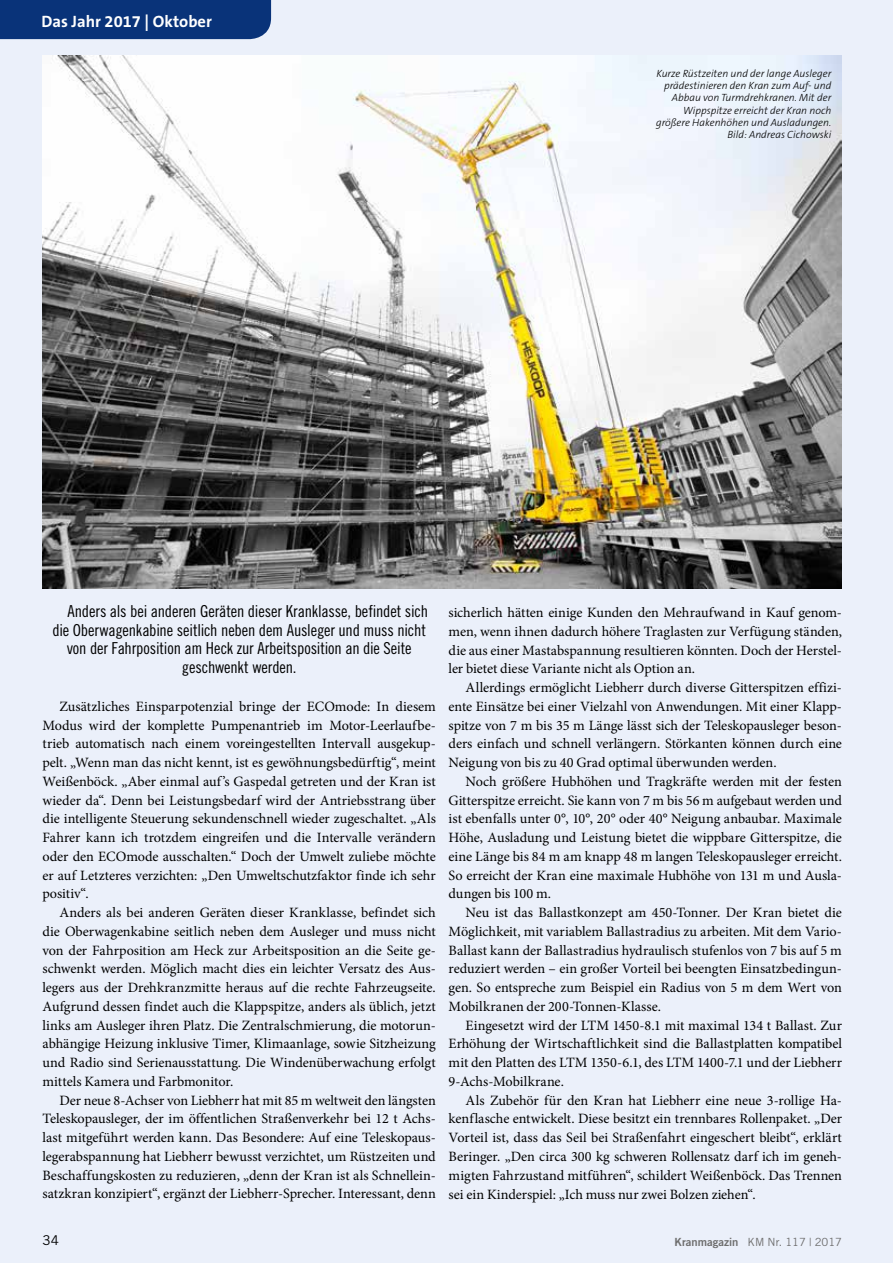
<style>
.page{position:relative;width:893px;height:1263px;background:#ebf0fa}
.page>*{position:absolute;margin:0;border:0;box-sizing:border-box;transform-origin:0 0}
.t1{font:16.5px "Trade Gothic Cond Eighteen";letter-spacing:-.01em;color:#000}
.t2{font:700 16.5px "The Sans B7";color:#fff}
.t3{font:14.25px/18.8px "Minion Pro";letter-spacing:-.005em;color:#000;text-align:justify}
.t4{font:13.5px "Trade Gothic";color:#000}
.t5{font:11.25px "Trade Gothic";color:#6e6e6e}
.t6{font:italic 300 10.5px/12.3px "The Sans B3";color:#000;text-align:right}
.s1{font-family:"Trade Gothic Bold Two"}
</style>
<div class="page">
<div style="left:0;top:0;width:271px;height:39px;background:#093379"></div>
<img style="left:43px;top:55px;width:799px;height:533px">
<p class="t2" style="left:41px;top:13px;width:172px">Das Jahr 2017 | Oktober</p>
<p class="t6" style="left:656px;top:68px;width:177px">Kurze Rüstzeiten und der lange Ausleger prädestinieren den Kran zum Auf- und Abbau von Turmdrehkranen. Mit der Wippspitze erreicht der Kran noch größere Hakenhöhen und Ausladungen.<br>Bild: Andreas Cichowski</p>
<p class="t1" style="left:67px;top:601px;width:362px">Anders als bei anderen Geräten dieser Kranklasse, befindet sich</p>
<p class="t1" style="left:52px;top:620px;width:375px">die Oberwagenkabine seitlich neben dem Ausleger und muss nicht</p>
<p class="t1" style="left:67px;top:639px;width:347px">von der Fahrposition am Heck zur Arbeitsposition an die Seite</p>
<p class="t1" style="left:182px;top:657px;width:116px">geschwenkt werden.</p>
<p class="t3" style="left:43px;top:697px;width:395px;text-indent:17px">Zusätzliches Einsparpotenzial bringe der ECOmode: In diesem Modus wird der komplette Pumpenantrieb im Motor-Leerlaufbe&shy;trieb automatisch nach einem voreingestellten Intervall ausgekup&shy;pelt. „Wenn man das nicht kennt, ist es gewöhnungsbedürftig“, meint Weißenböck. „Aber einmal auf’s Gaspedal getreten und der Kran ist wieder da“. Denn bei Leistungsbedarf wird der Antriebsstrang über die intelligente Steuerung sekundenschnell wieder zugeschaltet. „Als Fahrer kann ich trotzdem eingreifen und die Intervalle verändern oder den ECOmode ausschalten.“ Doch der Umwelt zuliebe möchte er auf Letzteres verzichten: „Den Umweltschutzfaktor finde ich sehr positiv“.</p>
<p class="t3" style="left:43px;top:903px;width:395px;text-indent:17px">Anders als bei anderen Geräten dieser Kranklasse, befindet sich die Oberwagenkabine seitlich neben dem Ausleger und muss nicht von der Fahrposition am Heck zur Arbeitsposition an die Seite ge&shy;schwenkt werden. Möglich macht dies ein leichter Versatz des Aus&shy;legers aus der Drehkranzmitte heraus auf die rechte Fahrzeugseite.<br>Aufgrund dessen findet auch die Klappspitze, anders als üblich, jetzt links am Ausleger ihren Platz. Die Zentralschmierung, die motorun&shy;abhängige Heizung inklusive Timer, Klimaanlage, sowie Sitzheizung und Radio sind Serienausstattung. Die Windenüberwachung erfolgt mittels Kamera und Farbmonitor.</p>
<p class="t3" style="left:43px;top:1091px;width:395px;text-indent:17px">Der neue 8-Achser von Liebherr hat mit 85 m weltweit den längsten Teleskopausleger, der im öffentlichen Straßenverkehr bei 12 t Achs&shy;last mitgeführt werden kann. Das Besondere: Auf eine Teleskopaus&shy;legerabspannung hat Liebherr bewusst verzichtet, um Rüstzeiten und Beschaffungskosten zu reduzieren, „denn der Kran ist als Schnellein&shy;satzkran konzipiert“, ergänzt der Liebherr-Sprecher. Interessant, denn</p>
<p class="t3" style="left:449px;top:603px;width:395px">sicherlich hätten einige Kunden den Mehraufwand in Kauf genom&shy;men, wenn ihnen dadurch höhere Traglasten zur Verfügung ständen, die aus einer Mastabspannung resultieren könnten. Doch der Herstel&shy;ler bietet diese Variante nicht als Option an.</p>
<p class="t3" style="left:449px;top:678px;width:395px;text-indent:17px">Allerdings ermöglicht Liebherr durch diverse Gitterspitzen effizi&shy;ente Einsätze bei einer Vielzahl von Anwendungen. Mit einer Klapp&shy;spitze von 7 m bis 35 m Länge lässt sich der Teleskopausleger beson&shy;ders einfach und schnell verlängern. Störkanten können durch eine Neigung von bis zu 40 Grad optimal überwunden werden.</p>
<p class="t3" style="left:449px;top:772px;width:395px;text-indent:17px">Noch größere Hubhöhen und Tragkräfte werden mit der festen Gitterspitze erreicht. Sie kann von 7 m bis 56 m aufgebaut werden und ist ebenfalls unter 0°, 10°, 20° oder 40° Neigung anbaubar. Maximale Höhe, Ausladung und Leistung bietet die wippbare Gitterspitze, die eine Länge bis 84 m am knapp 48 m langen Teleskopausleger erreicht.<br>So erreicht der Kran eine maximale Hubhöhe von 131 m und Ausla&shy;dungen bis 100 m.</p>
<p class="t3" style="left:449px;top:903px;width:395px;text-indent:17px">Neu ist das Ballastkonzept am 450-Tonner. Der Kran bietet die Möglichkeit, mit variablem Ballastradius zu arbeiten. Mit dem Vario-Ballast kann der Ballastradius hydraulisch stufenlos von 7 bis auf 5 m reduziert werden – ein großer Vorteil bei beengten Einsatzbedingun&shy;gen. So entspreche zum Beispiel ein Radius von 5 m dem Wert von Mobilkranen der 200-Tonnen-Klasse.</p>
<p class="t3" style="left:449px;top:1016px;width:395px;text-indent:17px">Eingesetzt wird der LTM 1450-8.1 mit maximal 134 t Ballast. Zur Erhöhung der Wirtschaftlichkeit sind die Ballastplatten kompatibel mit den Platten des LTM 1350-6.1, des LTM 1400-7.1 und der Liebherr 9-Achs-Mobilkrane.</p>
<p class="t3" style="left:449px;top:1091px;width:395px;text-indent:17px">Als Zubehör für den Kran hat Liebherr eine neue 3-rollige Ha&shy;kenflasche entwickelt. Diese besitzt ein trennbares Rollenpaket. „Der Vorteil ist, dass das Seil bei Straßenfahrt eingeschert bleibt“, erklärt Beringer. „Den circa 300 kg schweren Rollensatz darf ich im geneh&shy;migten Fahrzustand mitführen“, schildert Weißenböck. Das Trennen sei ein Kinderspiel: „Ich muss nur zwei Bolzen ziehen“.</p>
<p class="t4" style="left:43px;top:1232px;width:18px">34</p>
<p class="t5" style="left:675px;top:1235px;width:169px"><span class="s1">Kranmagazin</span> KM Nr. 117 | 2017</p>
</div>
